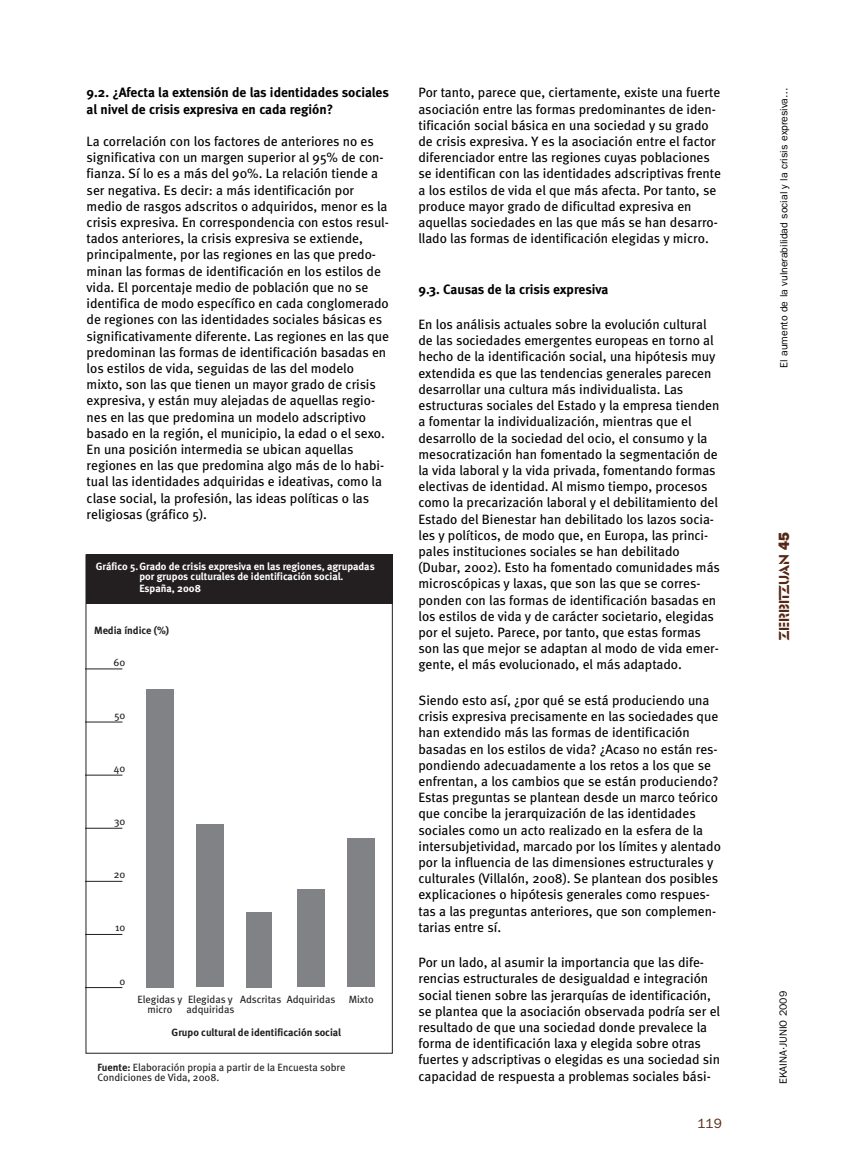
<style>
.page{position:relative;width:851px;height:1170px;background:#fff}
.page>*{position:absolute;margin:0;border:0;box-sizing:border-box;transform-origin:0 0}
.t1{font:15px "Glaser Ste D";color:#562713}
.t2{font:13.5px/16.2px "Meta";color:#000}
.t3{font:700 13.5px/16.2px "Meta";color:#000}
.t4{font:13.5px "Franklin Gothic";color:#562713}
.t5{font:10.5px/10.5px "Meta";color:#231f20}
.t6{font:700 10.5px/10.5px "Meta";color:#fff}
.t7{font:10.5px "Franklin Gothic";color:#000}
.t8{font:700 10.5px "Meta";color:#231f20}
.s1{font-weight:700}
.s2{font-family:"Franklin Gothic";font-weight:800}
</style>
<div class="page">
<div style="left:86px;top:555px;width:306px;height:49px;background:#231f20"></div>
<div style="left:146px;top:689px;width:28px;height:298px;background:#808285"></div>
<div style="left:196px;top:824px;width:28px;height:163px;background:#808285"></div>
<div style="left:247px;top:912px;width:25px;height:75px;background:#808285"></div>
<div style="left:297px;top:889px;width:28px;height:98px;background:#808285"></div>
<div style="left:347px;top:838px;width:28px;height:149px;background:#808285"></div>
<hr style="left:86px;top:668px;width:36px;height:1px;background:#231f20">
<hr style="left:86px;top:721px;width:36px;height:1px;background:#231f20">
<hr style="left:86px;top:774px;width:36px;height:1px;background:#231f20">
<hr style="left:86px;top:881px;width:36px;height:1px;background:#231f20">
<hr style="left:86px;top:987px;width:36px;height:1px;background:#231f20">
<hr style="left:86px;top:934px;width:36px;height:1px;background:#231f20">
<hr style="left:86px;top:827px;width:36px;height:1px;background:#231f20">
<div style="left:86px;top:554px;width:306px;height:499px;border:1px solid #231f20"></div>
<p class="t3" style="left:87px;top:86px;width:304px">9.2. ¿Afecta la extensión de las identidades sociales al nivel de crisis expresiva en cada región?</p>
<p class="t2" style="left:87px;top:134px;width:304px">La correlación con los factores de anteriores no es significativa con un margen superior al 95% de con&shy;fianza. Sí lo es a más del 90%. La relación tiende a ser negativa. Es decir: a más identificación por medio de rasgos adscritos o adquiridos, menor es la crisis expresiva. En correspondencia con estos resul&shy;tados anteriores, la crisis expresiva se extiende, principalmente, por las regiones en las que predo&shy;minan las formas de identificación en los estilos de vida. El porcentaje medio de población que no se identifica de modo específico en cada conglomerado de regiones con las identidades sociales básicas es significativamente diferente. Las regiones en las que predominan las formas de identificación basadas en los estilos de vida, seguidas de las del modelo mixto, son las que tienen un mayor grado de crisis expresiva, y están muy alejadas de aquellas regio&shy;nes en las que predomina un modelo adscriptivo basado en la región, el municipio, la edad o el sexo.<br>En una posición intermedia se ubican aquellas regiones en las que predomina algo más de lo habi&shy;tual las identidades adquiridas e ideativas, como la clase social, la profesión, las ideas políticas o las religiosas (gráfico 5).</p>
<p class="t6" style="left:139px;top:561px;width:237px;text-indent:-44px">Gráfico 5.Grado de crisis expresiva en las regiones, agrupadas por grupos culturales de identificación social.</p>
<p class="t6" style="left:139px;top:584px;width:63px">España, 2008</p>
<p class="t8" style="left:94px;top:626px;width:77px">Media índice (%)</p>
<p class="t5" style="left:114px;top:657px;width:13px">60</p>
<p class="t5" style="left:114px;top:710px;width:13px">50</p>
<p class="t5" style="left:114px;top:764px;width:13px">40</p>
<p class="t5" style="left:114px;top:817px;width:13px">30</p>
<p class="t5" style="left:114px;top:870px;width:13px">20</p>
<p class="t5" style="left:115px;top:923px;width:12px">10</p>
<p class="t5" style="left:119px;top:976px;width:7px">0</p>
<p class="t5" style="left:137px;top:994px;width:46px;text-align:center">Elegidas y micro</p>
<p class="t5" style="left:186px;top:994px;width:49px">Elegidas y adquiridas</p>
<p class="t5" style="left:240px;top:994px;width:97px">Adscritas Adquiridas</p>
<p class="t5" style="left:349px;top:994px;width:26px">Mixto</p>
<p class="t8" style="left:172px;top:1028px;width:171px">Grupo cultural de identificación social</p>
<p class="t5" style="left:97px;top:1062px;width:249px"><span class="s1">Fuente:</span> Elaboración propia a partir de la Encuesta sobre<br>Condiciones de Vida, 2008.</p>
<p class="t2" style="left:418px;top:86px;width:304px">Por tanto, parece que, ciertamente, existe una fuerte asociación entre las formas predominantes de iden&shy;tificación social básica en una sociedad y su grado de crisis expresiva. Y es la asociación entre el factor diferenciador entre las regiones cuyas poblaciones se identifican con las identidades adscriptivas frente a los estilos de vida el que más afecta. Por tanto, se produce mayor grado de dificultad expresiva en aquellas sociedades en las que más se han desarro&shy;llado las formas de identificación elegidas y micro.</p>
<p class="t3" style="left:418px;top:282px;width:191px">9.3. Causas de la crisis expresiva</p>
<p class="t2" style="left:418px;top:317px;width:303px">En los análisis actuales sobre la evolución cultural de las sociedades emergentes europeas en torno al hecho de la identificación social, una hipótesis muy extendida es que las tendencias generales parecen desarrollar una cultura más individualista. Las estructuras sociales del Estado y la empresa tienden a fomentar la individualización, mientras que el desarrollo de la sociedad del ocio, el consumo y la mesocratización han fomentado la segmentación de la vida laboral y la vida privada, fomentando formas electivas de identidad. Al mismo tiempo, procesos como la precarización laboral y el debilitamiento del Estado del Bienestar han debilitado los lazos socia&shy;les y políticos, de modo que, en Europa, las princi&shy;pales instituciones sociales se han debilitado (Dubar, 2002). Esto ha fomentado comunidades más microscópicas y laxas, que son las que se corres&shy;ponden con las formas de identificación basadas en los estilos de vida y de carácter societario, elegidas por el sujeto. Parece, por tanto, que estas formas son las que mejor se adaptan al modo de vida emer&shy;gente, el más evolucionado, el más adaptado.</p>
<p class="t2" style="left:418px;top:693px;width:304px">Siendo esto así, ¿por qué se está produciendo una crisis expresiva precisamente en las sociedades que han extendido más las formas de identificación basadas en los estilos de vida? ¿Acaso no están res&shy;pondiendo adecuadamente a los retos a los que se enfrentan, a los cambios que se están produciendo?<br>Estas preguntas se plantean desde un marco teórico que concibe la jerarquización de las identidades sociales como un acto realizado en la esfera de la intersubjetividad, marcado por los límites y alentado por la influencia de las dimensiones estructurales y culturales (Villalón, 2008). Se plantean dos posibles explicaciones o hipótesis generales como respues&shy;tas a las preguntas anteriores, que son complemen&shy;tarias entre sí.</p>
<p class="t2" style="left:418px;top:955px;width:303px">Por un lado, al asumir la importancia que las dife&shy;rencias estructurales de desigualdad e integración social tienen sobre las jerarquías de identificación, se plantea que la asociación observada podría ser el resultado de que una sociedad donde prevalece la forma de identificación laxa y elegida sobre otras fuertes y adscriptivas o elegidas es una sociedad sin capacidad de respuesta a problemas sociales bási-</p>
<p class="t4" style="left:697px;top:1118px;width:26px">119</p>
<p class="t7" style="left:780px;top:368px;width:282px;rotate:-90deg">El aumento de la vulnerabilidad social y la crisis expresiva…</p>
<p class="t1" style="left:775px;top:640px;width:110px;rotate:-90deg">ZERBITZUAN <span class="s2">45</span></p>
<p class="t7" style="left:779px;top:1084px;width:95px;rotate:-90deg">EKAINA·JUNIO 2009</p>
</div>
